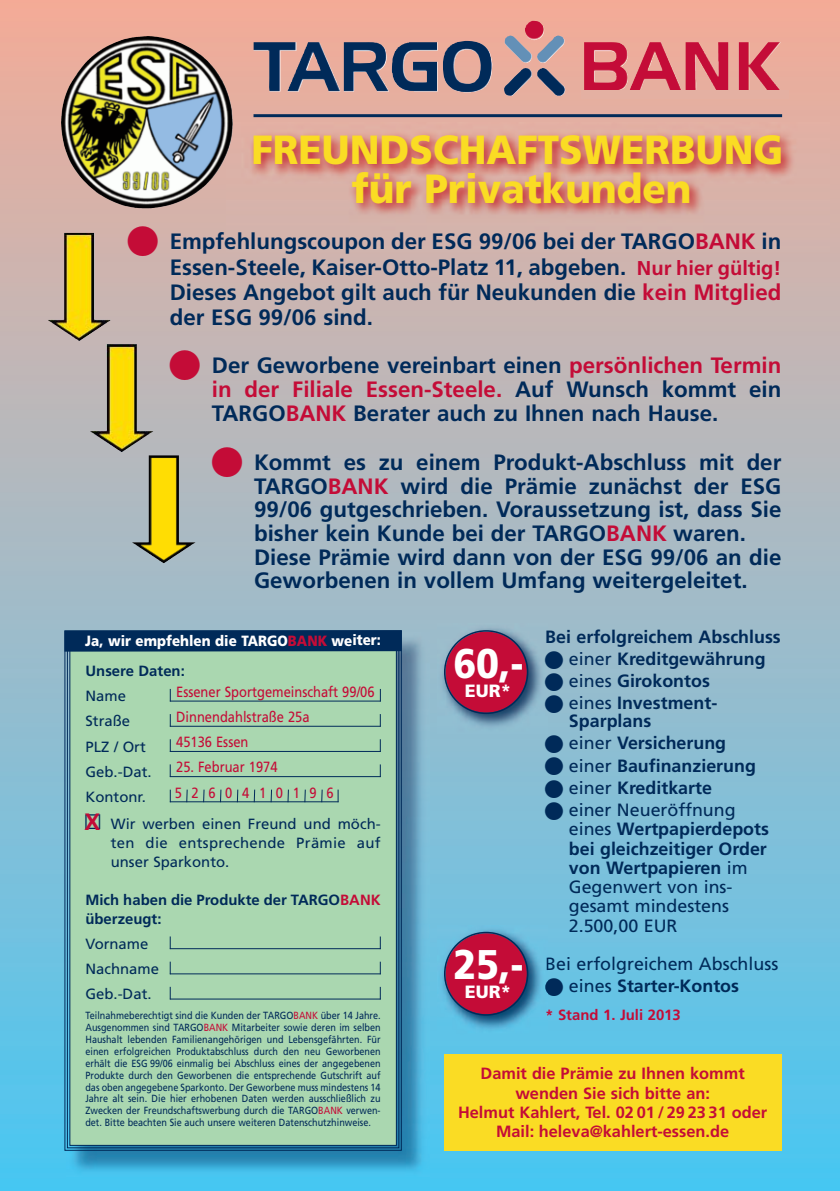
<style>
.page{position:relative;width:840px;height:1191px;background:#fff}
.page>*{position:absolute;margin:0;border:0;box-sizing:border-box;transform-origin:0 0}
.t1{font:900 41.4px "Frutiger";color:#fff;scale:.9 1}
.t2{font:900 40.8px/38.4px "Frutiger";color:#fadc24;text-align:center;scale:.94 1}
.t3{font:700 23.6px "Frutiger";color:#c40c37}
.t4{font:700 22.2px/23.6px "Frutiger";color:#002a59;text-align:justify}
.t5{font:700 17.8px/22.2px "Frutiger";color:#002a59}
.t6{font:17.8px/22.2px "Frutiger";color:#002a59}
.t7{font:900 17.8px "Frutiger";color:#fff}
.t8{font:700 16.2px/19.2px "Frutiger";color:#c40c37;text-align:center}
.t9{font:14.8px/25.2px "Frutiger";color:#002a59}
.t10{font:14.8px/25.2px "Frutiger";color:#c40c37;scale:.87 1}
.t11{font:900 14.8px/30.4px "Frutiger";color:#fff;scale:.9 1}
.t12{font:700 14.8px/18.8px "Frutiger";color:#002a59}
.t13{font:700 14.8px "Frutiger";color:#c40c37}
.t14{font:10.4px/11.8px "Frutiger";color:#002a59;text-align:justify;scale:.87 1}
.s1{font-family:"AG Figures+Pi BQ";font-weight:400;font-size:42.2px;color:#c40c37}
.s2{color:#c40c37}
.s3{font-size:20px;color:#c40c37}
.s4{font-weight:700;color:#002a59}
.s5{font-family:"AG Figures+Pi BQ";font-size:20.8px}
.s6{font-family:"AG Figures+Pi BQ";font-weight:400;font-size:25.2px}
.s7{font-weight:400}
.s8{font-family:"AG Figures+Pi BQ";font-size:25.2px}
.s9{font-weight:700}
</style>
<div class="page">
<img style="left:0;top:0;width:839px;height:1191px">
<img style="left:253px;top:21px;width:311px;height:71px">
<img style="left:226px;top:123px;width:602px;height:128px">
<hr style="left:253px;top:114px;width:528px;height:3px;background:#002a59">
<img style="left:66px;top:632px;width:363px;height:546px">
<div style="left:70px;top:636px;width:325px;height:508px;background:#aad7b0"></div>
<img style="left:48px;top:233px;width:63px;height:108px">
<img style="left:90px;top:344px;width:63px;height:108px">
<img style="left:132px;top:455px;width:63px;height:108px">
<div style="left:64px;top:630px;width:337px;height:21px;background:#002a59"></div>
<svg style="left:170px;top:714px;width:1px;height:12px"></svg>
<svg style="left:170px;top:739px;width:1px;height:12px"></svg>
<svg style="left:170px;top:764px;width:1px;height:12px"></svg>
<svg style="left:170px;top:936px;width:1px;height:12px"></svg>
<svg style="left:170px;top:961px;width:1px;height:12px"></svg>
<svg style="left:170px;top:986px;width:1px;height:12px"></svg>
<svg style="left:170px;top:789px;width:1px;height:12px"></svg>
<svg style="left:186px;top:789px;width:1px;height:12px"></svg>
<svg style="left:203px;top:789px;width:1px;height:12px"></svg>
<svg style="left:220px;top:789px;width:1px;height:12px"></svg>
<svg style="left:237px;top:789px;width:1px;height:12px"></svg>
<svg style="left:254px;top:789px;width:1px;height:12px"></svg>
<svg style="left:270px;top:789px;width:2px;height:12px"></svg>
<svg style="left:287px;top:789px;width:2px;height:12px"></svg>
<svg style="left:304px;top:789px;width:1px;height:12px"></svg>
<svg style="left:321px;top:789px;width:1px;height:12px"></svg>
<svg style="left:337px;top:789px;width:1px;height:12px"></svg>
<svg style="left:380px;top:689px;width:1px;height:12px"></svg>
<svg style="left:379px;top:714px;width:1px;height:12px"></svg>
<svg style="left:379px;top:739px;width:1px;height:12px"></svg>
<svg style="left:379px;top:936px;width:1px;height:12px"></svg>
<svg style="left:379px;top:961px;width:1px;height:12px"></svg>
<svg style="left:379px;top:764px;width:1px;height:12px"></svg>
<hr style="left:170px;top:700px;width:210px;height:1px;background:#002a59">
<hr style="left:170px;top:726px;width:210px;height:1px;background:#002a59">
<hr style="left:170px;top:751px;width:210px;height:1px;background:#002a59">
<hr style="left:170px;top:776px;width:210px;height:1px;background:#002a59">
<hr style="left:170px;top:948px;width:210px;height:1px;background:#002a59">
<hr style="left:170px;top:973px;width:210px;height:1px;background:#002a59">
<hr style="left:170px;top:998px;width:210px;height:1px;background:#002a59">
<hr style="left:170px;top:801px;width:168px;height:1px;background:#002a59">
<img style="left:437px;top:623px;width:110px;height:110px">
<svg style="left:444px;top:630px;width:84px;height:84px"></svg>
<img style="left:437px;top:925px;width:110px;height:109px">
<svg style="left:546px;top:956px;width:1px;height:15px"></svg>
<svg style="left:545px;top:980px;width:2px;height:14px"></svg>
<svg style="left:444px;top:931px;width:84px;height:84px"></svg>
<div style="left:444px;top:1054px;width:337px;height:96px;background:#fadc24"></div>
<div style="left:580px;top:91px;width:208px;height:8px;background:#e4b0a2"></div>
<img style="left:61px;top:36px;width:122px;height:85px">
<h2 class="t2" style="left:251px;top:134px;width:567px">FREUNDSCHAFTSWERBUNG für Privatkunden</h2>
<h3 class="t4" style="left:170px;top:231px;width:613px;line-height:25.2px;text-indent:-42px"><span class="s1">X</span> Empfehlungscoupon der ESG 99/06 bei der TARGO<span class="s2">BANK</span> in Essen-Steele, Kaiser-Otto-Platz 11, abgeben. <span class="s3">Nur hier gültig!<br></span>Dieses Angebot gilt auch für Neukunden die <span class="s2">kein Mitglied </span>der ESG 99/06 sind.</h3>
<h3 class="t4" style="left:212px;top:355px;width:570px;text-indent:-42px"><span class="s1">X</span> Der Geworbene vereinbart einen <span class="s2">persönlichen Termin in der Filiale Essen-Steele.</span> Auf Wunsch kommt ein TARGO<span class="s2">BANK</span> Berater auch zu Ihnen nach Hause.</h3>
<p class="t4" style="left:254px;top:452px;width:528px;text-align:left;text-indent:-42px"><span class="s1">X</span> Kommt es zu einem Produkt-Abschluss mit der TARGO<span class="s2">BANK</span> wird die Prämie zunächst der ESG 99/06 gutgeschrieben. Voraussetzung ist, dass Sie bisher kein Kunde bei der TARGO<span class="s2">BANK</span> waren.<br>Diese Prämie wird dann von der ESG 99/06 an die Geworbenen in vollem Umfang weitergeleitet.</p>
<h3 class="t11" style="left:85px;top:626px;width:330px">Ja, wir empfehlen die TARGO<span class="s2">BANK</span> weiter:<br><span class="s4">Unsere Daten:</span></h3>
<h3 class="t9" style="left:85px;top:684px;width:68px">Name<br>Straße<br>PLZ / Ort<br>Geb.-Dat.<br>Kontonr.</h3>
<h3 class="t9" style="left:111px;top:816px;width:271px;line-height:18.8px;text-align:justify;text-indent:-25px"><span class="s5">Y</span> Wir werben einen Freund und möch&shy;ten die entsprechende Prämie auf unser Sparkonto.</h3>
<h3 class="t12" style="left:85px;top:891px;width:296px">Mich haben die Produkte der TARGO<span class="s2">BANK </span>überzeugt:</h3>
<h3 class="t9" style="left:85px;top:932px;width:75px">Vorname<br>Nachname<br>Geb.-Dat.</h3>
<p class="t14" style="left:85px;top:1010px;width:341px">Teilnahmeberechtigt sind die Kunden der TARGO<span class="s2">BANK</span> über 14 Jahre.<br>Ausgenommen sind TARGO<span class="s2">BANK</span> Mitarbeiter sowie deren im selben Haushalt lebenden Familienangehörigen und Lebensgefährten. Für einen erfolgreichen Produktabschluss durch den neu Geworbenen erhält die ESG 99/06 einmalig bei Abschluss eines der angegebenen Produkte durch den Geworbenen die entsprechende Gutschrift auf das oben angegebene Sparkonto. Der Geworbene muss mindestens 14<br>Jahre alt sein. Die hier erhobenen Daten werden ausschließlich zu Zwecken der Freundschaftswerbung durch die TARGO<span class="s2">BANK</span> verwen&shy;det. Bitte beachten Sie auch unsere weiteren Datenschutzhinweise.</p>
<h3 class="t10" style="left:176px;top:680px;width:229px">Essener Sportgemeinschaft 99/06<br>Dinnendahlstraße 25a<br>45136 Essen</h3>
<h3 class="t10" style="left:174px;top:756px;width:184px">25. Februar 1974<br>5260410196</h3>
<h3 class="t3" style="left:84px;top:812px;width:17px">X</h3>
<h1 class="t1" style="left:453px;top:646px;width:79px">60,-</h1>
<h3 class="t7" style="left:464px;top:683px;width:48px">EUR*</h3>
<h1 class="t1" style="left:453px;top:948px;width:79px">25,-</h1>
<h3 class="t7" style="left:464px;top:985px;width:48px">EUR*</h3>
<h3 class="t5" style="left:545px;top:627px;width:237px">Bei erfolgreichem Abschluss<br><span class="s6">X</span> <span class="s7">einer</span> Kreditgewährung<br><span class="s6">X</span> <span class="s7">eines</span> Girokontos<br><span class="s6">X</span> <span class="s7">eines</span> Investment-</h3>
<h3 class="t5" style="left:545px;top:711px;width:212px;text-indent:24px">Sparplans<br><span class="s6">X</span> <span class="s7">einer</span> Versicherung<br><span class="s6">X</span> <span class="s7">einer</span> Baufinanzierung<br><span class="s6">X</span> <span class="s7">einer</span> Kreditkarte<br><span class="s6">X</span> <span class="s7">einer Neueröffnung</span></h3>
<h3 class="t5" style="left:568px;top:821px;width:202px;line-height:19.2px"><span class="s7">eines</span> Wertpapierdepots bei gleichzeitiger Order von Wertpapieren <span class="s7">im<br>Gegenwert von ins&shy;gesamt mindestens<br>2.500,00 EUR</span></h3>
<h3 class="t6" style="left:545px;top:954px;width:234px">Bei erfolgreichem Abschluss<br><span class="s8">X</span> eines <span class="s9">Starter-Kontos</span></h3>
<h3 class="t13" style="left:545px;top:1009px;width:137px">* Stand 1. Juli 2013</h3>
<h3 class="t8" style="left:458px;top:1065px;width:310px">Damit die Prämie zu Ihnen kommt wenden Sie sich bitte an:<br>Helmut Kahlert, Tel. 02 01 / 29 23 31 oder<br>Mail: heleva@kahlert-essen.de</h3>
</div>
